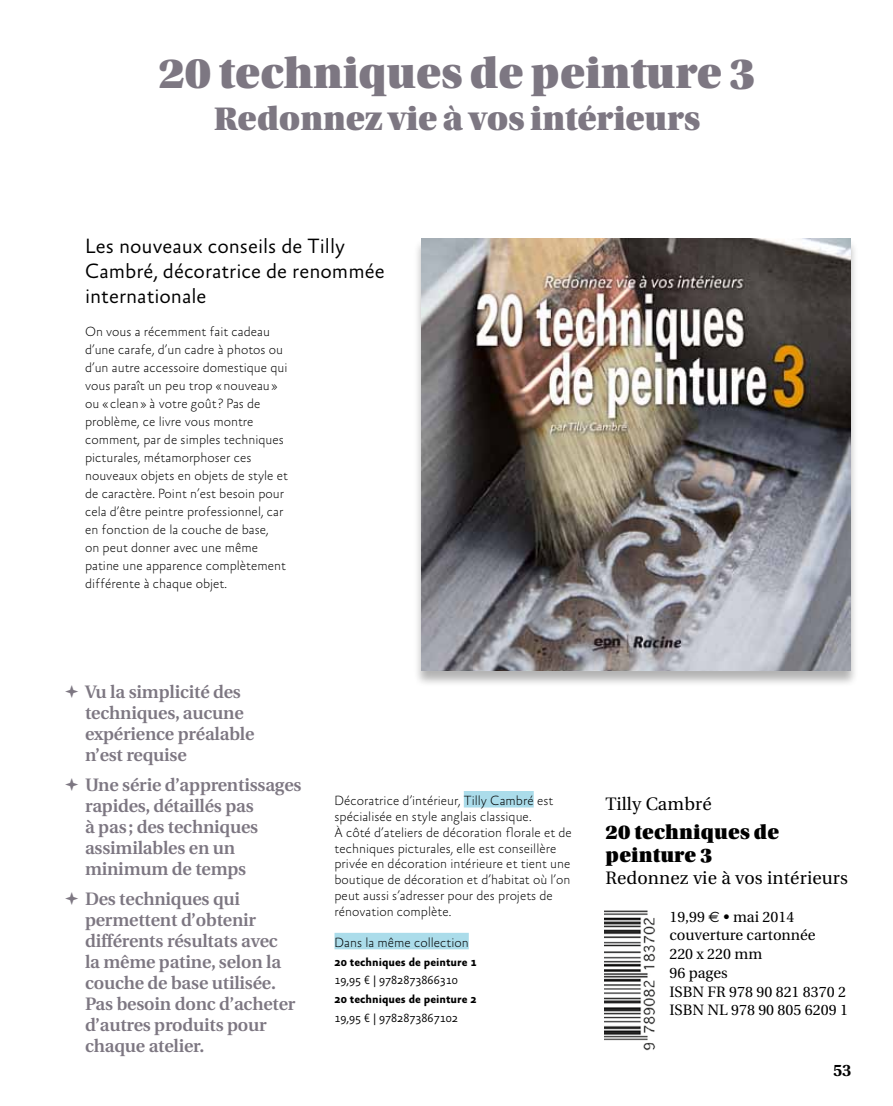
<style>
.page{position:relative;width:893px;height:1106px;background:#fff}
.page>*{position:absolute;margin:0;border:0;box-sizing:border-box;transform-origin:0 0}
.t1{font:45px "Utopia Std Black Headline";color:#7d7782}
.t2{font:34.5px "Utopia Std Black Headline";color:#7d7782}
.t3{font:300 21px/24.8px "Absara Sans OT";color:#000}
.t4{font:21px/22.5px "Utopia Std Black Headline";letter-spacing:.01em;color:#000}
.t5{font:600 18px/21px "Utopia";letter-spacing:-.01em;color:#7d7782}
.t6{font:18px "Utopia";letter-spacing:.01em;color:#000}
.t7{font:700 16.5px "Utopia";color:#000}
.t8{font:15px/18.8px "Utopia";color:#000}
.t9{font:100 13.5px/18px "Absara Sans OT";color:#000}
.t10{font:700 12px "Absara Sans OT";color:#000}
.t11{font:300 12px "Absara Sans OT";color:#000}
.s1{font-family:"Euro Sans"}
</style>
<div class="page">
<div style="left:464px;top:791px;width:70px;height:16px;background:#abdcea"></div>
<div style="left:334px;top:932px;width:135px;height:17px;background:#abdcea"></div>
<img style="left:605px;top:910px;width:51px;height:141px">
<div style="left:414px;top:238px;width:444px;height:449px;background:#000;opacity:.3"></div>
<img style="left:422px;top:238px;width:428px;height:432px">
<h1 class="t1" style="left:159px;top:50px;width:599px">20 techniques de peinture 3</h1>
<h2 class="t2" style="left:214px;top:101px;width:487px">Redonnez vie à vos intérieurs</h2>
<h3 class="t3" style="left:85px;top:235px;width:301px">Les nouveaux conseils de Tilly<br>Cambré, décoratrice de renommée internationale</h3>
<p class="t9" style="left:85px;top:323px;width:204px">On vous a récemment fait cadeau d’une carafe, d’un cadre à photos ou d’un autre accessoire domestique qui vous paraît un peu trop «nouveau» ou « clean» à votre goût? Pas de problème, ce livre vous montre comment, par de simples techniques picturales, métamorphoser ces nouveaux objets en objets de style et de caractère. Point n’est besoin pour cela d’être peintre professionnel, car en fonction de la couche de base,<br>on peut donner avec une même patine une apparence complètement différente à chaque objet.</p>
<h3 class="t5" style="left:85px;top:682px;width:171px">Vu la simplicité des techniques, aucune expérience préalable n’est requise</h3>
<h3 class="t5" style="left:85px;top:774px;width:218px">Une série d’apprentissages rapides, détaillés pas<br>à pas; des techniques assimilables en un minimum de temps</h3>
<h3 class="t5" style="left:85px;top:888px;width:212px">Des techniques qui permettent d’obtenir différents résultats avec la même patine, selon la couche de base utilisée.<br>Pas besoin donc d’acheter d’autres produits pour chaque atelier.</h3>
<p class="t9" style="left:334px;top:793px;width:239px;line-height:15.8px">Décoratrice d’intérieur, Tilly Cambré est spécialisée en style anglais classique.<br>À côté d’ateliers de décoration florale et de techniques picturales, elle est conseillère privée en décoration intérieure et tient une boutique de décoration et d’habitat où l’on peut aussi s’adresser pour des projets de rénovation complète.</p>
<p class="t9" style="left:334px;top:934px;width:136px">Dans la même collection</p>
<p class="t10" style="left:334px;top:955px;width:144px">20 techniques de peinture 1</p>
<p class="t11" style="left:334px;top:974px;width:125px">19,95 € | 9782873866310</p>
<p class="t10" style="left:334px;top:992px;width:144px">20 techniques de peinture 2</p>
<p class="t11" style="left:334px;top:1011px;width:125px">19,95 € | 9782873867102</p>
<h3 class="t6" style="left:606px;top:794px;width:108px">Tilly Cambré</h3>
<h3 class="t4" style="left:606px;top:821px;width:175px">20 techniques de peinture 3</h3>
<h3 class="t6" style="left:606px;top:868px;width:244px">Redonnez vie à vos intérieurs</h3>
<p class="t8" style="left:669px;top:907px;width:180px">19,99 <span class="s1">€</span> • mai 2014 couverture cartonnée<br>220 x 220 mm<br>96 pages<br>isbn FR 978 90 821 8370 2 isbn NL 978 90 805 6209 1</p>
<p class="t7" style="left:833px;top:1061px;width:20px">53</p>
</div>
